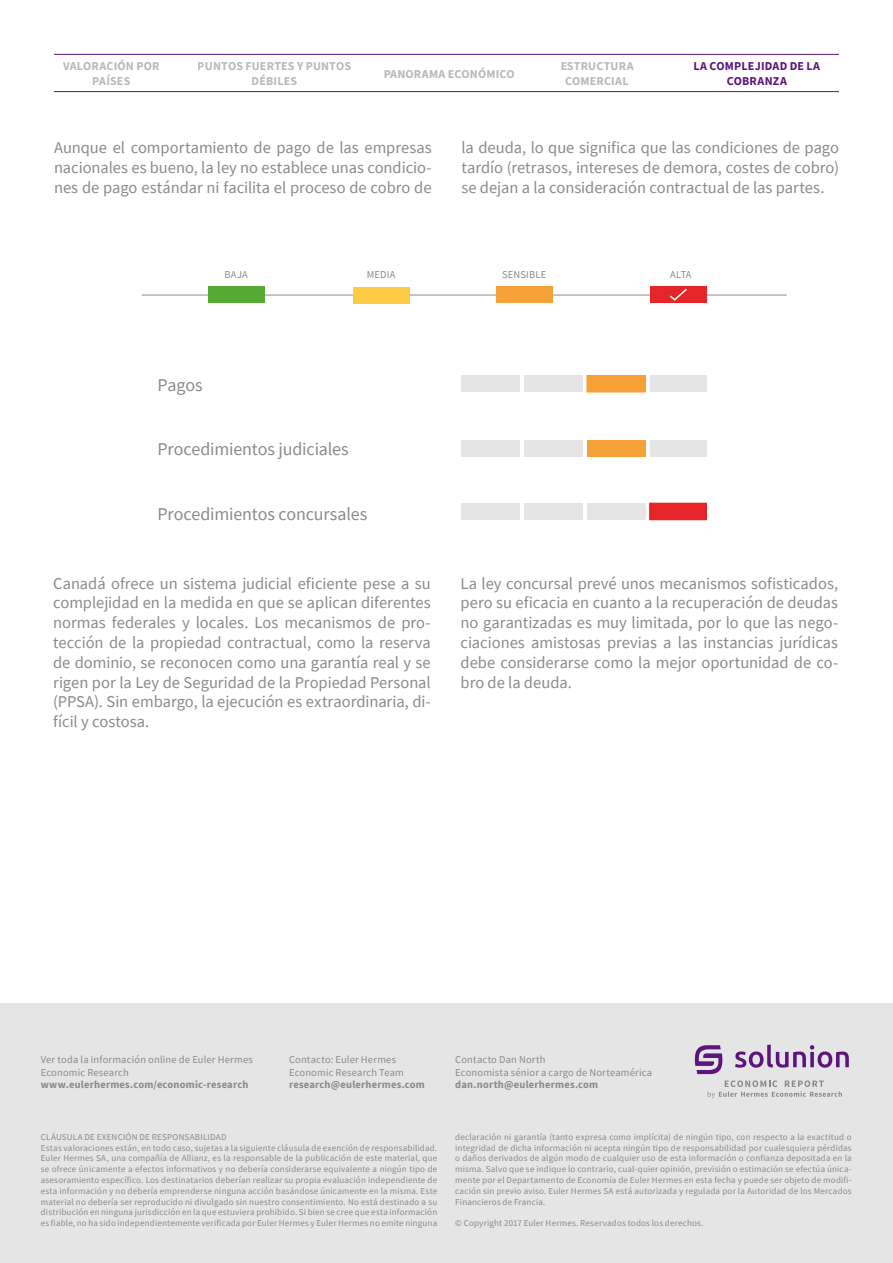
<style>
.page{position:relative;width:893px;height:1263px;background:#fff}
.page>*{position:absolute;margin:0;border:0;box-sizing:border-box;transform-origin:0 0}
.t1{font:18px "Source Sans Pro";letter-spacing:-.01em;color:#898a8d}
.t2{font:16.5px/19.8px "Source Sans Pro";color:#898a8d;text-align:justify}
.t3{font:700 12px/14.4px "Source Sans Pro";letter-spacing:.015em;color:#898a8d;text-align:center}
.t4{font:700 12px/14.4px "Source Sans Pro";letter-spacing:.015em;color:#5c157d;text-align:center}
.t5{font:10.5px/12.6px "Source Sans Pro";letter-spacing:.015em;color:#898a8d}
.t6{font:700 10.5px "Source Sans Pro";letter-spacing:.02em;color:#898a8d}
.t7{font:9px/10.8px "Source Sans Pro";letter-spacing:.02em;color:#898a8d}
</style>
<div class="page">
<hr style="left:54px;top:54px;width:785px;height:1px;background:#5c157d">
<hr style="left:54px;top:91px;width:785px;height:1px;background:#5c157d">
<hr style="left:142px;top:295px;width:645px;height:1px;background:#898a8d">
<div style="left:496px;top:287px;width:56px;height:16px;background:#f6a137"></div>
<div style="left:650px;top:287px;width:56px;height:16px;background:#e52528"></div>
<div style="left:353px;top:287px;width:56px;height:16px;background:#fecc44"></div>
<div style="left:208px;top:287px;width:56px;height:16px;background:#56ab32"></div>
<div style="left:462px;top:440px;width:58px;height:16px;background:#e6e5e6"></div>
<div style="left:461px;top:503px;width:58px;height:16px;background:#e6e5e6"></div>
<div style="left:650px;top:440px;width:56px;height:16px;background:#e6e5e6"></div>
<div style="left:650px;top:503px;width:56px;height:16px;background:#e52528"></div>
<div style="left:649px;top:503px;width:58px;height:17px;border:2px solid #e52528"></div>
<div style="left:587px;top:440px;width:59px;height:16px;background:#f6a137"></div>
<div style="left:587px;top:503px;width:58px;height:16px;background:#e6e5e6"></div>
<div style="left:525px;top:440px;width:58px;height:16px;background:#e6e5e6"></div>
<div style="left:524px;top:503px;width:58px;height:16px;background:#e6e5e6"></div>
<div style="left:461px;top:376px;width:59px;height:16px;background:#e6e5e6"></div>
<div style="left:524px;top:376px;width:58px;height:16px;background:#e6e5e6"></div>
<div style="left:650px;top:376px;width:56px;height:16px;background:#e6e5e6"></div>
<div style="left:587px;top:376px;width:58px;height:16px;background:#f6a137"></div>
<div style="left:586px;top:375px;width:60px;height:17px;border:2px solid #f6a137"></div>
<div style="left:0;top:1003px;width:893px;height:260px;background:#e6e5e6"></div>
<svg style="left:670px;top:288px;width:17px;height:13px"></svg>
<svg style="left:708px;top:1080px;width:134px;height:18px"></svg>
<svg style="left:695px;top:1044px;width:154px;height:30px"></svg>
<h3 class="t3" style="left:63px;top:59px;width:98px">VALORACIÓN POR<br>PAÍSES</h3>
<h3 class="t3" style="left:383px;top:66px;width:133px">PANORAMA ECONÓMICO</h3>
<h3 class="t3" style="left:198px;top:59px;width:155px">PUNTOS FUERTES Y PUNTOS<br>DÉBILES</h3>
<h3 class="t3" style="left:560px;top:59px;width:75px">ESTRUCTURA<br>COMERCIAL</h3>
<h3 class="t4" style="left:693px;top:59px;width:128px">LA COMPLEJIDAD DE LA<br>COBRANZA</h3>
<h2 class="t2" style="left:54px;top:138px;width:379px">Aunque el comportamiento de pago de las empresas nacionales es bueno, la ley no establece unas condicio&shy;nes de pago estándar ni facilita el proceso de cobro de</h2>
<h2 class="t2" style="left:461px;top:138px;width:379px">la deuda, lo que significa que las condiciones de pago tardío (retrasos, intereses de demora, costes de cobro) se dejan a la consideración contractual de las partes.</h2>
<p class="t5" style="left:224px;top:268px;width:25px">BAJA</p>
<p class="t5" style="left:367px;top:268px;width:30px">MEDIA</p>
<p class="t5" style="left:502px;top:268px;width:46px">SENSIBLE</p>
<p class="t5" style="left:670px;top:268px;width:23px">ALTA</p>
<h1 class="t1" style="left:158px;top:375px;width:46px">Pagos</h1>
<h1 class="t1" style="left:158px;top:439px;width:193px">Procedimientos judiciales</h1>
<h1 class="t1" style="left:158px;top:504px;width:211px">Procedimientos concursales</h1>
<p class="t2" style="left:53px;top:573px;width:379px">Canadá ofrece un sistema judicial eficiente pese a su complejidad en la medida en que se aplican diferentes normas federales y locales. Los mecanismos de pro&shy;tección de la propiedad contractual, como la reserva de dominio, se reconocen como una garantía real y se rigen por la Ley de Seguridad de la Propiedad Personal (PPSA). Sin embargo, la ejecución es extraordinaria, di&shy;fícil y costosa.</p>
<p class="t2" style="left:461px;top:573px;width:379px">La ley concursal prevé unos mecanismos sofisticados, pero su eficacia en cuanto a la recuperación de deudas no garantizadas es muy limitada, por lo que las nego&shy;ciaciones amistosas previas a las instancias jurídicas debe considerarse como la mejor oportunidad de co&shy;bro de la deuda.</p>
<p class="t5" style="left:41px;top:1053px;width:214px">Ver toda la información online de Euler Hermes<br>Economic Research</p>
<p class="t6" style="left:41px;top:1079px;width:209px">www.eulerhermes.com/economic-research</p>
<p class="t5" style="left:289px;top:1053px;width:116px">Contacto: Euler Hermes<br>Economic Research Team</p>
<p class="t6" style="left:289px;top:1079px;width:137px">research@eulerhermes.com</p>
<p class="t5" style="left:455px;top:1053px;width:198px">Contacto Dan North<br>Economista sénior a cargo de Norteamérica</p>
<p class="t6" style="left:455px;top:1079px;width:144px">dan.north@eulerhermes.com</p>
<p class="t7" style="left:41px;top:1131px;width:398px">CLÁUSULA DE EXENCIÓN DE RESPONSABILIDAD<br>Estas valoraciones están, en todo caso, sujetas a la siguiente cláusula de exención de responsabilidad.<br>Euler Hermes SA, una compañía de Allianz, es la responsable de la publicación de este material, que se ofrece únicamente a efectos informativos y no debería considerarse equivalente a ningún tipo de asesoramiento específico. Los destinatarios deberían realizar su propia evaluación independiente de esta información y no debería emprenderse ninguna acción basándose únicamente en la misma. Este material no debería ser reproducido ni divulgado sin nuestro consentimiento. No está destinado a su distribución en ninguna jurisdicción en la que estuviera prohibido. Si bien se cree que esta información es fiable, no ha sido independientemente verificada por Euler Hermes y Euler Hermes no emite ninguna</p>
<p class="t7" style="left:455px;top:1131px;width:398px;text-align:justify">declaración ni garantía (tanto expresa como implícita) de ningún tipo, con respecto a la exactitud o integridad de dicha información ni acepta ningún tipo de responsabilidad por cualesquiera pérdidas o daños derivados de algún modo de cualquier uso de esta información o confianza depositada en la misma. Salvo que se indique lo contrario, cual-quier opinión, previsión o estimación se efectúa única&shy;mente por el Departamento de Economía de Euler Hermes en esta fecha y puede ser objeto de modifi&shy;cación sin previo aviso. Euler Hermes SA está autorizada y regulada por la Autoridad de los Mercados Financieros de Francia.</p>
<p class="t7" style="left:455px;top:1218px;width:250px">© Copyright 2017 Euler Hermes. Reservados todos los derechos.</p>
</div>
